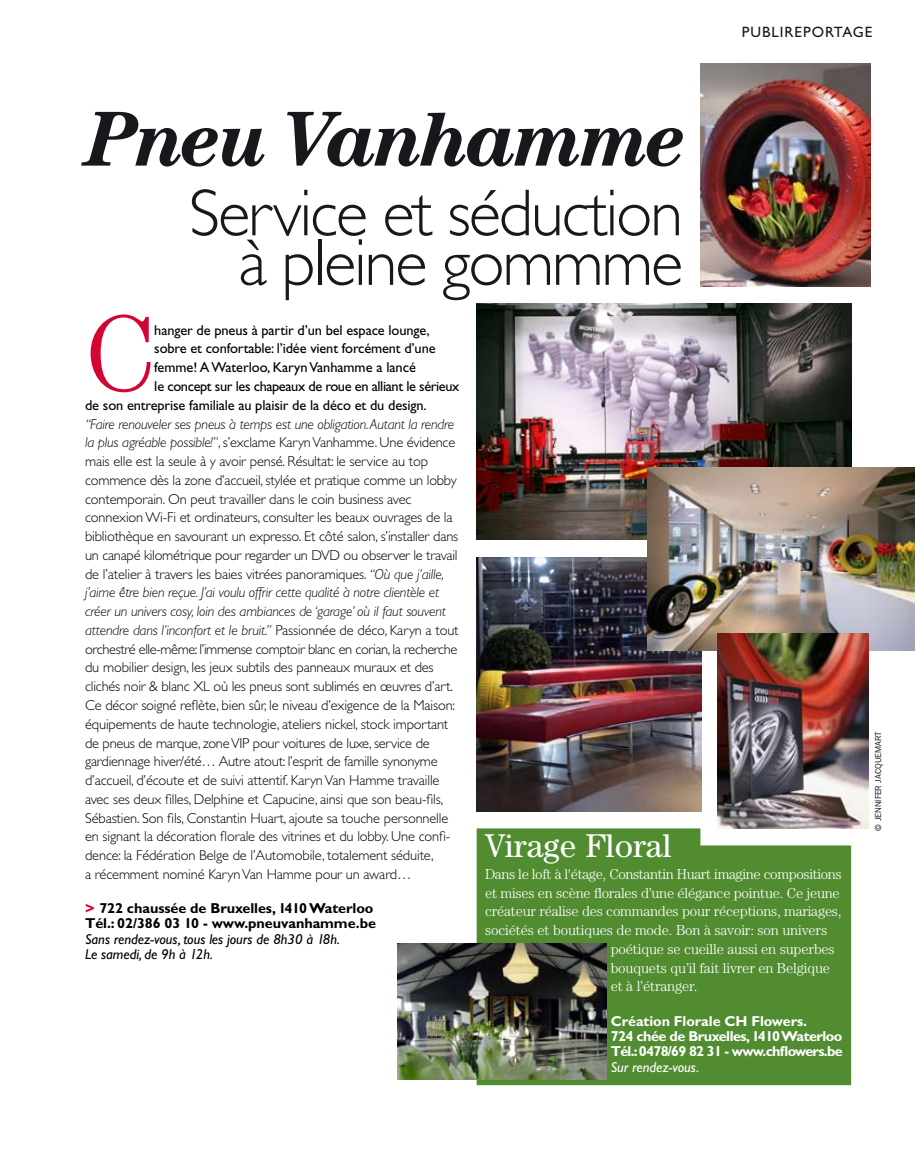
<style>
.page{position:relative;width:915px;height:1149px;background:#fff}
.page>*{position:absolute;margin:0;border:0;box-sizing:border-box;transform-origin:0 0}
.t1{font:300 109.2px "Century LT";color:#d50433}
.t2{font:italic 700 78px "Century LT";letter-spacing:-.04em;color:#1a171c}
.t3{font:300 66.75px/49.5px "Gill Sans";letter-spacing:-.03em;color:#1a171c;text-align:right}
.t4{font:33px "Century LT";color:#fff}
.t5{font:15px "Gill Sans";letter-spacing:.065em;color:#1a171c}
.t6{font:300 14.4px/18.8px "Gill Sans";letter-spacing:-.01em;color:#000}
.t7{font:300 14.4px "Century LT";letter-spacing:-.015em;color:#fff}
.t8{font:14.4px "Gill Sans";letter-spacing:-.01em;color:#000}
.t9{font:700 14.4px/15.3px "Gill Sans";letter-spacing:-.035em;color:#fff}
.t10{font:700 14.4px/15.3px "Gill Sans";letter-spacing:-.005em;color:#000}
.t11{font:italic 14.4px/15.3px "Gill Sans";letter-spacing:-.005em;color:#000}
.t12{font:14.4px "Gill Sans";letter-spacing:-.03em;color:#000}
.t13{font:italic 14.4px "Gill Sans";letter-spacing:-.005em;color:#fff}
.t14{font:8.7px "Franklin Gothic LT";color:#1a171c}
.s1{font-style:italic}
.s2{font-weight:800;color:#d50433}
</style>
<div class="page">
<div style="left:476px;top:828px;width:374px;height:256px;background:#518d30"></div>
<img style="left:397px;top:943px;width:209px;height:135px">
<img style="left:476px;top:303px;width:374px;height:236px">
<img style="left:700px;top:64px;width:170px;height:222px">
<img style="left:476px;top:557px;width:225px;height:254px">
<img style="left:647px;top:467px;width:267px;height:183px">
<img style="left:717px;top:632px;width:151px;height:196px">
<h2 class="t2" style="left:86px;top:93px;width:603px">Pneu Vanhamme</h2>
<h3 class="t3" style="left:189px;top:188px;width:495px">Service et séduction à pleine gommme</h3>
<p class="t5" style="left:741px;top:23px;width:132px">publireportage</p>
<h1 class="t1" style="left:85px;top:290px;width:72px">C</h1>
<p class="t8" style="left:154px;top:321px;width:277px">hanger de pneus à partir d’un bel espace lounge,</p>
<p class="t8" style="left:154px;top:340px;width:283px">sobre et confortable: l’idée vient forcément d’une</p>
<p class="t8" style="left:154px;top:359px;width:263px">femme! A Waterloo, Karyn Vanhamme a lancé</p>
<p class="t12" style="left:154px;top:378px;width:306px">le concept sur les chapeaux de roue en alliant le sérieux</p>
<p class="t8" style="left:85px;top:396px;width:343px">de son entreprise familiale au plaisir de la déco et du design.</p>
<p class="t6" style="left:85px;top:414px;width:375px"><span class="s1">“Faire renouveler ses pneus à temps est une obligation. Autant la rendre la plus agréable possible!”</span>, s’exclame Karyn Vanhamme. Une évidence mais elle est la seule à y avoir pensé. Résultat: le service au top commence dès la zone d’accueil, stylée et pratique comme un lobby contemporain. On peut travailler dans le coin business avec connexion Wi-Fi et ordinateurs, consulter les beaux ouvrages de la bibliothèque en savourant un expresso. Et côté salon, s’installer dans un canapé kilométrique pour regarder un DVD ou observer le travail de l’atelier à travers les baies vitrées panoramiques. <span class="s1">“Où que j’aille, j’aime être bien reçue. J’ai voulu offrir cette qualité à notre clientèle et créer un univers cosy, loin des ambiances de ‘garage’ où il faut souvent attendre dans l’inconfort et le bruit.”</span> Passionnée de déco, Karyn a tout orchestré elle-même: l’immense comptoir blanc en corian, la recherche du mobilier design, les jeux subtils des panneaux muraux et des clichés noir &amp; blanc XL où les pneus sont sublimés en œuvres d’art.<br>Ce décor soigné reflète, bien sûr, le niveau d’exigence de la Maison: équipements de haute technologie, ateliers nickel, stock important de pneus de marque, zone VIP pour voitures de luxe, service de gardiennage hiver/été… Autre atout: l’esprit de famille synonyme d’accueil, d’écoute et de suivi attentif. Karyn Van Hamme travaille avec ses deux filles, Delphine et Capucine, ainsi que son beau-fils, Sébastien. Son fils, Constantin Huart, ajoute sa touche personnelle en signant la décoration florale des vitrines et du lobby. Une confi&shy;dence: la Fédération Belge de l’Automobile, totalement séduite,<br>a récemment nominé Karyn Van Hamme pour un award…</p>
<p class="t10" style="left:85px;top:900px;width:292px"><span class="s2">&gt;</span> 722 chaussée de Bruxelles, 1410 Waterloo<br>Tél.: 02/386 03 10 - www.pneuvanhamme.be</p>
<p class="t11" style="left:85px;top:930px;width:256px">Sans rendez-vous, tous les jours de 8h30 à 18h.<br>Le samedi, de 9h à 12h.</p>
<h3 class="t4" style="left:485px;top:826px;width:188px">Virage Floral</h3>
<p class="t7" style="left:485px;top:865px;width:358px">Dans le loft à l'étage, Constantin Huart imagine compositions</p>
<p class="t7" style="left:485px;top:884px;width:356px">et mises en scène florales d’une élégance pointue. Ce jeune</p>
<p class="t7" style="left:485px;top:902px;width:358px">créateur réalise des commandes pour réceptions, mariages,</p>
<p class="t7" style="left:485px;top:921px;width:343px">sociétés et boutiques de mode. Bon à savoir: son univers</p>
<p class="t7" style="left:610px;top:940px;width:225px">poétique se cueille aussi en superbes</p>
<p class="t7" style="left:610px;top:959px;width:221px">bouquets qu’il fait livrer en Belgique</p>
<p class="t7" style="left:610px;top:977px;width:88px">et à l’étranger.</p>
<p class="t9" style="left:610px;top:1012px;width:233px">Création Florale CH Flowers.<br>724 chée de Bruxelles, 1410 Waterloo<br>Tél.: 0478/69 82 31 - www.chflowers.be</p>
<p class="t13" style="left:610px;top:1058px;width:90px">Sur rendez-vous.</p>
<p class="t14" style="left:872px;top:830px;width:101px;rotate:-90deg">© Jennifer Jacquemart</p>
</div>
